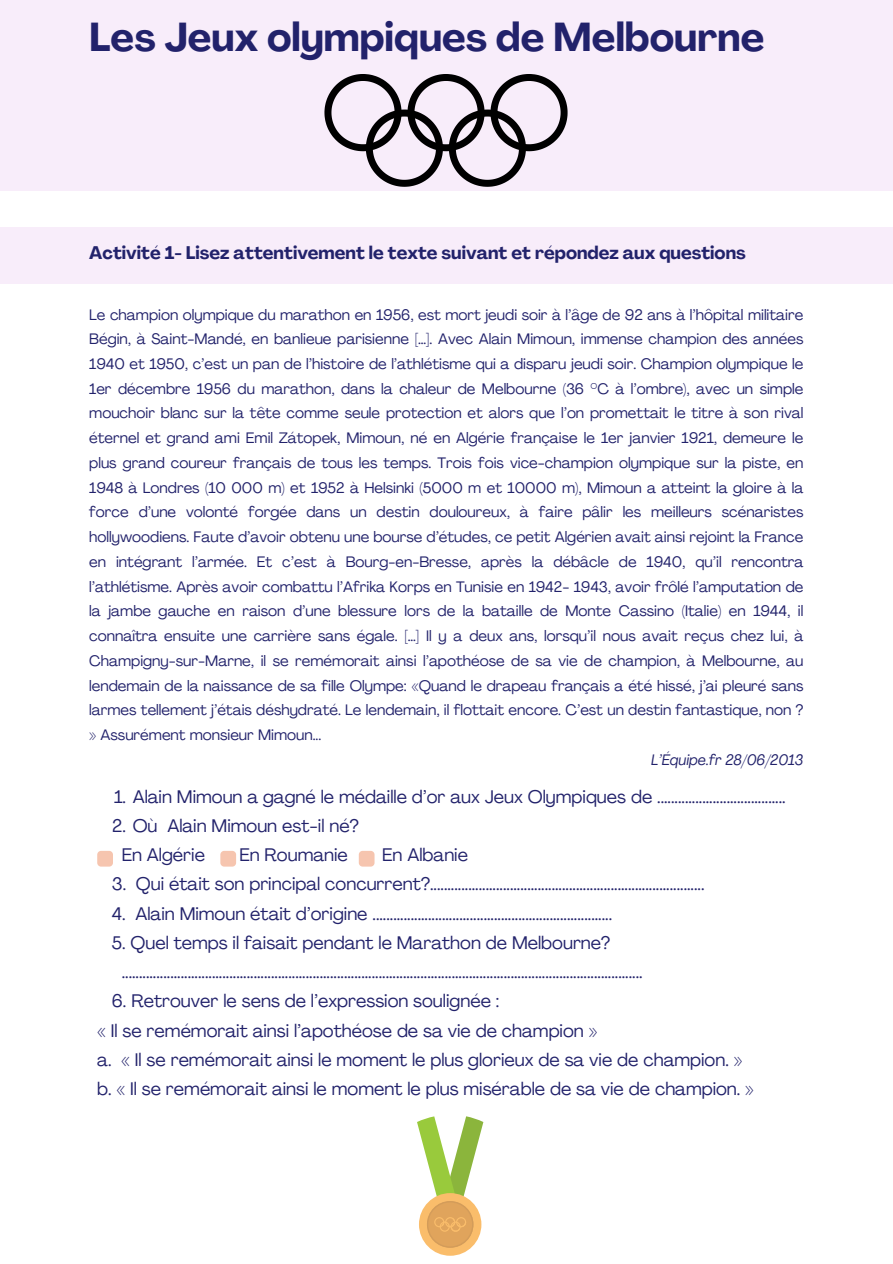
<style>
.page{position:relative;width:893px;height:1264px;background:#fff}
.page>*{position:absolute;margin:0;border:0;box-sizing:border-box;transform-origin:0 0}
.t1{font:700 39.75px "Agrandir";color:#22226b}
.t2{font:18px "Agrandir";color:#22226b}
.t3{font:700 18px "Agrandir";color:#22226b}
.t4{font:15px/24.8px "Agrandir";color:#22226b;text-align:justify}
.t5{font:italic 15px "Agrandir";color:#22226b}
</style>
<div class="page">
<div style="left:0;top:0;width:892px;height:191px;background:#f8edfa"></div>
<div style="left:0;top:227px;width:892px;height:56px;background:#f8edfa"></div>
<svg style="left:324px;top:74px;width:243px;height:113px"></svg>
<div style="left:419px;top:1193px;width:62px;height:62px;background:#fabd6b;border-radius:50%"></div>
<svg style="left:417px;top:1116px;width:66px;height:131px"></svg>
<svg style="left:220px;top:850px;width:16px;height:16px"></svg>
<svg style="left:359px;top:850px;width:15px;height:16px"></svg>
<svg style="left:97px;top:850px;width:16px;height:16px"></svg>
<p class="t1" style="left:89px;top:22px;width:676px">Les Jeux olympiques de Melbourne</p>
<p class="t3" style="left:89px;top:246px;width:658px">Activité 1- Lisez attentivement le texte suivant et répondez aux questions</p>
<p class="t4" style="left:89px;top:303px;width:715px">Le champion olympique du marathon en 1956, est mort jeudi soir à l’âge de 92 ans à l’hôpital militaire Bégin, à Saint-Mandé, en banlieue parisienne […]. Avec Alain Mimoun, immense champion des années 1940 et 1950, c’est un pan de l’histoire de l’athlétisme qui a disparu jeudi soir. Champion olympique le 1er décembre 1956 du marathon, dans la chaleur de Melbourne (36 °C à l’ombre), avec un simple mouchoir blanc sur la tête comme seule protection et alors que l’on promettait le titre à son rival éternel et grand ami Emil Zátopek, Mimoun, né en Algérie française le 1er janvier 1921, demeure le plus grand coureur français de tous les temps. Trois fois vice-champion olympique sur la piste, en 1948 à Londres (10 000 m) et 1952 à Helsinki (5000 m et 10000 m), Mimoun a atteint la gloire à la force d’une volonté forgée dans un destin douloureux, à faire pâlir les meilleurs scénaristes hollywoodiens. Faute d’avoir obtenu une bourse d’études, ce petit Algérien avait ainsi rejoint la France en intégrant l’armée. Et c’est à Bourg-en-Bresse, après la débâcle de 1940, qu’il rencontra l’athlétisme. Après avoir combattu l’Afrika Korps en Tunisie en 1942- 1943, avoir frôlé l’amputation de la jambe gauche en raison d’une blessure lors de la bataille de Monte Cassino (Italie) en 1944, il connaîtra ensuite une carrière sans égale. […] Il y a deux ans, lorsqu’il nous avait reçus chez lui, à Champigny-sur-Marne, il se remémorait ainsi l’apothéose de sa vie de champion, à Melbourne, au lendemain de la naissance de sa fille Olympe: «Quand le drapeau français a été hissé, j’ai pleuré sans larmes tellement j’étais déshydraté. Le lendemain, il flottait encore. C’est un destin fantastique, non ? » Assurément monsieur Mimoun...</p>
<p class="t5" style="left:651px;top:753px;width:154px">L’Équipe.fr 28/06/2013</p>
<p class="t2" style="left:114px;top:789px;width:673px">1. Alain Mimoun a gagné le médaille d’or aux Jeux Olympiques de .....................................</p>
<p class="t2" style="left:112px;top:818px;width:248px">2. Où Alain Mimoun est-il né?</p>
<p class="t2" style="left:122px;top:847px;width:85px">En Algérie</p>
<p class="t2" style="left:239px;top:847px;width:110px">En Roumanie</p>
<p class="t2" style="left:382px;top:847px;width:87px">En Albanie</p>
<p class="t2" style="left:112px;top:876px;width:594px">3. Qui était son principal concurrent?...............................................................................</p>
<p class="t2" style="left:112px;top:906px;width:501px">4. Alain Mimoun était d’origine .....................................................................</p>
<p class="t2" style="left:112px;top:935px;width:500px">5. Quel temps il faisait pendant le Marathon de Melbourne?</p>
<p class="t2" style="left:122px;top:964px;width:522px">......................................................................................................................................................</p>
<p class="t2" style="left:112px;top:993px;width:389px">6. Retrouver le sens de l’expression soulignée :</p>
<p class="t2" style="left:97px;top:1023px;width:501px">« Il se remémorait ainsi l’apothéose de sa vie de champion »</p>
<p class="t2" style="left:97px;top:1052px;width:646px">a. « Il se remémorait ainsi le moment le plus glorieux de sa vie de champion. »</p>
<p class="t2" style="left:97px;top:1081px;width:658px">b. « Il se remémorait ainsi le moment le plus misérable de sa vie de champion. »</p>
</div>
